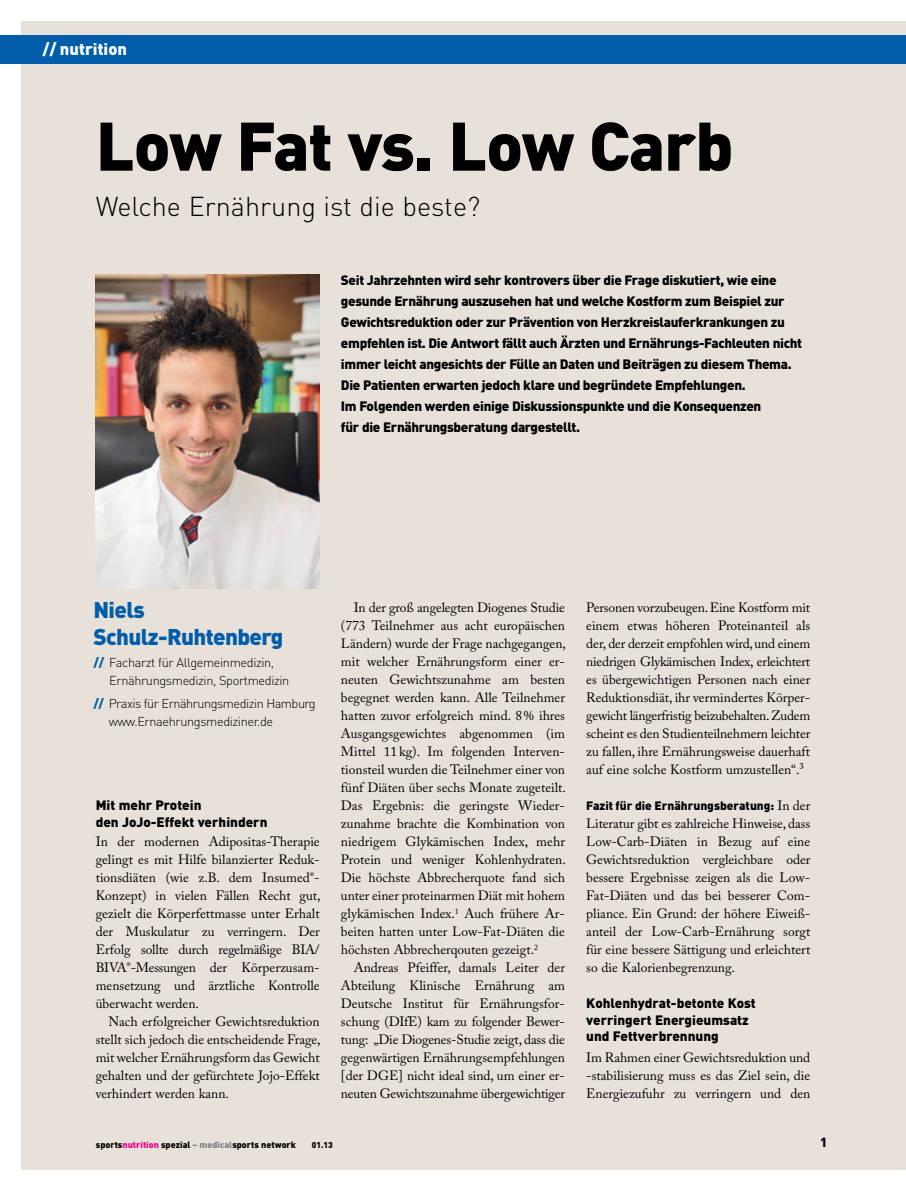
<style>
.page{position:relative;width:906px;height:1191px;background:#fff}
.page>*{position:absolute;margin:0;border:0;box-sizing:border-box;transform-origin:0 0}
.t1{font:900 67.5px "DIN Pro";letter-spacing:-.015em;color:#000}
.t2{font:300 27px "DIN Pro";color:#000}
.t3{font:900 22.5px/27px "DIN Pro";letter-spacing:-.03em;color:#005daa}
.t4{font:900 16.5px "DIN Pro";color:#fff}
.t5{font:13.5px/18px "Adobe Caslon Pro";color:#000;text-align:justify}
.t6{font:900 13.5px/21px "DIN Pro";letter-spacing:-.025em;color:#000}
.t7{font:900 13.5px/16.5px "DIN Pro";color:#000}
.t8{font:900 13.05px "DIN";color:#000}
.t9{font:300 12.75px/18px "DIN Pro";letter-spacing:-.03em;color:#000}
.t10{font:900 12px "DIN";color:#000}
.t11{font:900 9px "DIN";color:#000}
.t12{font:900 8.4px "DIN";color:#000}
.s1{font-weight:900;color:#005daa}
.s2{color:#ec008c}
.s3{color:#808285}
.s4{font-family:"Adobe Caslon Pro";font-weight:400;font-size:13.5px}
</style>
<div class="page">
<div style="left:21px;top:21px;width:885px;height:1148px;background:#e7e1da"></div>
<div style="left:0;top:35px;width:906px;height:29px;background:#005daa"></div>
<img style="left:96px;top:274px;width:224px;height:314px">
<p class="t4" style="left:43px;top:38px;width:86px">// nutrition</p>
<h1 class="t1" style="left:96px;top:100px;width:639px">Low Fat vs. Low Carb</h1>
<h2 class="t2" style="left:96px;top:188px;width:386px">Welche Ernährung ist die beste?</h2>
<p class="t6" style="left:341px;top:269px;width:462px">Seit Jahrzehnten wird sehr kontrovers über die Frage diskutiert, wie eine gesunde Ernährung auszusehen hat und welche Kostform zum Beispiel zur Gewichtsreduktion oder zur Prävention von Herzkreislauferkrankungen zu empfehlen ist. Die Antwort fällt auch Ärzten und Ernährungs-Fachleuten nicht immer leicht angesichts der Fülle an Daten und Beiträgen zu diesem Thema.<br>Die Patienten erwarten jedoch klare und begründete Empfehlungen.<br>Im Folgenden werden einige Diskussionspunkte und die Konsequenzen<br>für die Ernährungsberatung dargestellt.</p>
<h3 class="t3" style="left:94px;top:595px;width:191px">Niels<br>Schulz-Ruhtenberg</h3>
<p class="t9" style="left:109px;top:653px;width:182px;text-indent:-16px"><span class="s1">//</span> Facharzt für Allgemeinmedizin,<br>Ernährungsmedizin, Sportmedizin</p>
<p class="t9" style="left:109px;top:693px;width:208px;text-indent:-15px"><span class="s1">//</span> Praxis für Ernährungsmedizin Hamburg www.Ernaehrungsmediziner.de</p>
<p class="t7" style="left:96px;top:796px;width:173px">Mit mehr Protein<br>den JoJo-Effekt verhindern</p>
<p class="t5" style="left:96px;top:832px;width:226px;text-align:left">In der modernen Adipositas-Therapie gelingt es mit Hilfe bilanzierter Reduk&shy;tionsdiäten (wie z.B. dem Insumed<sup>®</sup>- Konzept) in vielen Fällen Recht gut, gezielt die Körperfettmasse unter Erhalt der Muskulatur zu verringern. Der Erfolg sollte durch regelmäßige BIA/ BIVA<sup>®</sup>-Messungen der Körperzusam&shy;mensetzung und ärztliche Kontrolle überwacht werden.</p>
<p class="t5" style="left:96px;top:1012px;width:226px;text-indent:13px">Nach erfolgreicher Gewichtsreduktion stellt sich jedoch die entscheidende Frage, mit welcher Ernährungsform das Gewicht gehalten und der gefürchtete Jojo-Effekt verhindert werden kann.</p>
<p class="t5" style="left:341px;top:598px;width:226px;text-align:left;text-indent:13px">In der groß angelegten Diogenes Studie (773 Teilnehmer aus acht europäischen Ländern) wurde der Frage nachgegangen, mit welcher Ernährungsform einer er&shy;neuten Gewichtszunahme am besten begegnet werden kann. Alle Teilnehmer hatten zuvor erfolgreich mind. 8% ihres Ausgangsgewichtes abgenommen (im Mittel 11kg). Im folgenden Interven&shy;tionsteil wurden die Teilnehmer einer von fünf Diäten über sechs Monate zugeteilt.<br>Das Ergebnis: die geringste Wieder&shy;zunahme brachte die Kombination von niedrigem Glykämischen Index, mehr Protein und weniger Kohlenhydraten.<br>Die höchste Abbrecherquote fand sich unter einer proteinarmen Diät mit hohem glykämischen Index.<sup>1</sup> Auch frühere Ar&shy;beiten hatten unter Low-Fat-Diäten die höchsten Abbrecherqouten gezeigt.<sup>2</sup></p>
<p class="t5" style="left:341px;top:958px;width:225px;text-indent:13px">Andreas Pfeiffer, damals Leiter der Abteilung Klinische Ernährung am Deutsche Institut für Ernährungsfor&shy;schung (DIfE) kam zu folgender Bewer&shy;tung: „Die Diogenes-Studie zeigt, dass die gegenwärtigen Ernährungsempfehlungen [der DGE] nicht ideal sind, um einer er&shy;neuten Gewichtszunahme übergewichtiger</p>
<p class="t11" style="left:96px;top:1138px;width:202px">sports<span class="s2">nutrition</span> spezial <span class="s3">– medical</span>sports network</p>
<p class="t12" style="left:312px;top:1139px;width:23px">01.13</p>
<p class="t5" style="left:586px;top:598px;width:225px">Personen vorzubeugen. Eine Kostform mit einem etwas höheren Proteinanteil als der, der derzeit empfohlen wird, und einem niedrigen Glykämischen Index, erleichtert es übergewichtigen Personen nach einer Reduktionsdiät, ihr vermindertes Körper&shy;gewicht längerfristig beizubehalten. Zudem scheint es den Studienteilnehmern leichter zu fallen, ihre Ernährungsweise dauerhaft auf eine solche Kostform umzustellen“.³</p>
<p class="t10" style="left:586px;top:798px;width:225px">Fazit für die Ernährungsberatung: <span class="s4">In der</span></p>
<p class="t5" style="left:586px;top:814px;width:225px">Literatur gibt es zahlreiche Hinweise, dass Low-Carb-Diäten in Bezug auf eine Gewichtsreduktion vergleichbare oder bessere Ergebnisse zeigen als die Low-Fat-Diäten und das bei besserer Com&shy;pliance. Ein Grund: der höhere Eiweiß&shy;anteil der Low-Carb-Ernährung sorgt für eine bessere Sättigung und erleichtert so die Kalorienbegrenzung.</p>
<p class="t7" style="left:586px;top:994px;width:171px">Kohlenhydrat-betonte Kost verringert Energieumsatz und Fettverbrennung</p>
<p class="t5" style="left:586px;top:1048px;width:225px">Im Rahmen einer Gewichtsreduktion und -stabilisierung muss es das Ziel sein, die Energiezufuhr zu verringern und den</p>
<p class="t8" style="left:820px;top:1133px;width:9px">1</p>
</div>
